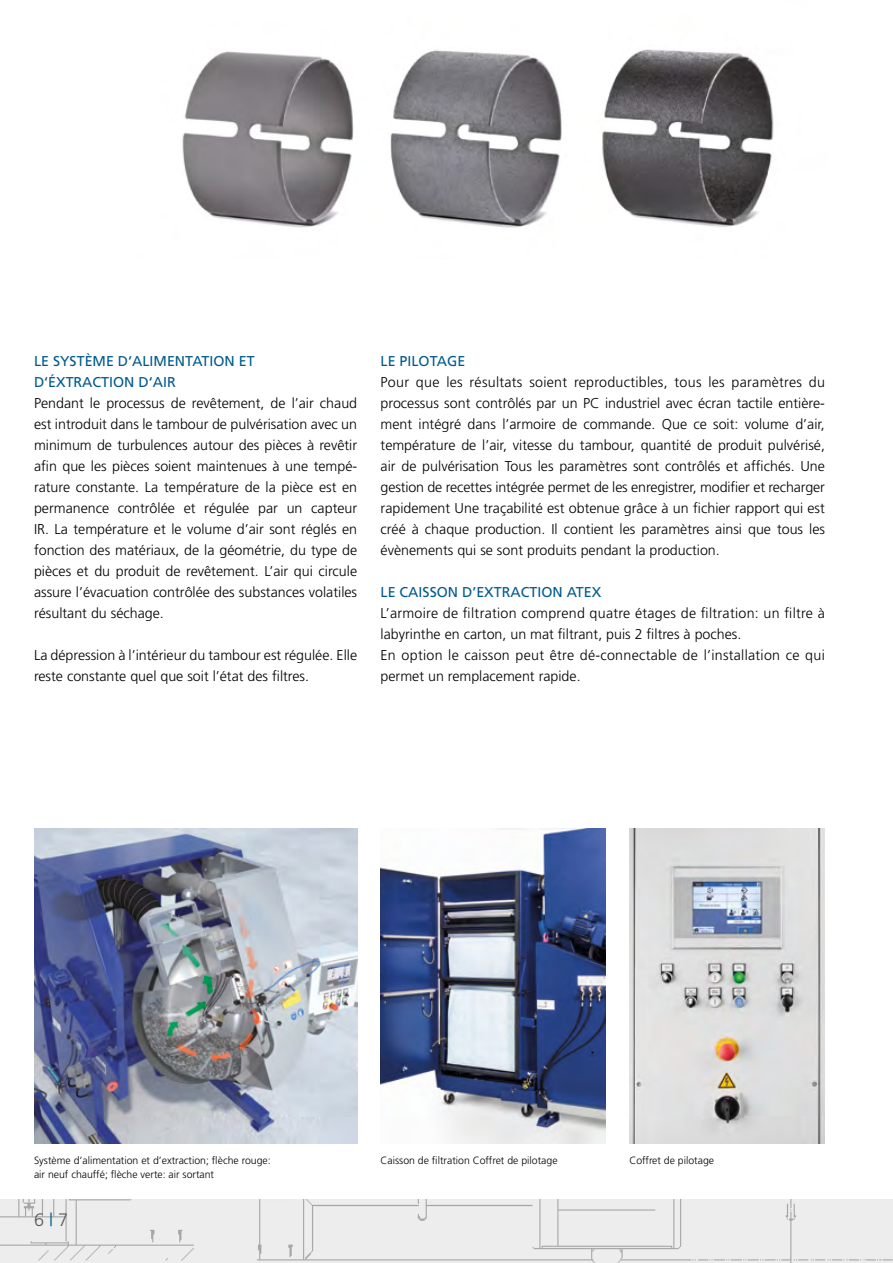
<style>
.page{position:relative;width:893px;height:1263px;background:#fff}
.page>*{position:absolute;margin:0;border:0;box-sizing:border-box;transform-origin:0 0}
.t1{font:300 18px "Frutiger";color:#575756}
.t2{font:300 14.25px/21px "Frutiger";color:#000;text-align:justify}
.t3{font:300 14.25px/21px "Frutiger";letter-spacing:.02em;color:#000}
.t4{font:14.25px/21px "Frutiger";color:#005a8d}
.t5{font:300 10.5px/13.5px "Frutiger";color:#000}
.s1{color:#005a8d}
</style>
<div class="page">
<img style="left:0;top:1199px;width:893px;height:64px">
<img style="left:182px;top:49px;width:592px;height:179px">
<img style="left:629px;top:828px;width:196px;height:315px">
<img style="left:381px;top:828px;width:225px;height:315px">
<img style="left:34px;top:828px;width:323px;height:315px">
<p class="t4" style="left:34px;top:350px;width:222px">LE SYSTÈME D‘ALIMENTATION ET<br>D‘ÉXTRACTION D‘AIR</p>
<p class="t2" style="left:34px;top:393px;width:325px">Pendant le processus de revêtement, de l’air chaud est introduit dans le tambour de pulvérisation avec un minimum de turbulences autour des pièces à revêtir afin que les pièces soient maintenues à une tempé&shy;rature constante. La température de la pièce est en permanence contrôlée et régulée par un capteur IR. La température et le volume d’air sont réglés en fonction des matériaux, de la géométrie, du type de pièces et du produit de revêtement. L’air qui circule assure l’évacuation contrôlée des substances volatiles résultant du séchage.</p>
<p class="t2" style="left:34px;top:645px;width:325px">La dépression à l’intérieur du tambour est régulée. Elle reste constante quel que soit l’état des filtres.</p>
<p class="t4" style="left:381px;top:350px;width:86px">LE PILOTAGE</p>
<p class="t2" style="left:381px;top:372px;width:446px">Pour que les résultats soient reproductibles, tous les paramètres du processus sont contrôlés par un PC industriel avec écran tactile entière&shy;ment intégré dans l’armoire de commande. Que ce soit: volume d’air, température de l’air, vitesse du tambour, quantité de produit pulvérisé, air de pulvérisation Tous les paramètres sont contrôlés et affichés. Une gestion de recettes intégrée permet de les enregistrer, modifier et recharger rapidement Une traçabilité est obtenue grâce à un fichier rapport qui est créé à chaque production. Il contient les paramètres ainsi que tous les évènements qui se sont produits pendant la production.</p>
<p class="t4" style="left:381px;top:581px;width:222px">LE CAISSON D’EXTRACTION ATEX</p>
<p class="t3" style="left:381px;top:603px;width:446px">L’armoire de filtration comprend quatre étages de filtration: un filtre à labyrinthe en carton, un mat filtrant, puis 2 filtres à poches.<br>En option le caisson peut être dé-connectable de l’installation ce qui permet un remplacement rapide.</p>
<p class="t5" style="left:34px;top:1154px;width:238px">Système d‘alimentation et d’extraction; flèche rouge: air neuf chauffé; flèche verte: air sortant</p>
<p class="t5" style="left:381px;top:1154px;width:178px">Caisson de filtration Coffret de pilotage</p>
<p class="t5" style="left:629px;top:1154px;width:86px">Coffret de pilotage</p>
<p class="t1" style="left:34px;top:1210px;width:36px">6 <span class="s1">|</span> 7</p>
</div>
